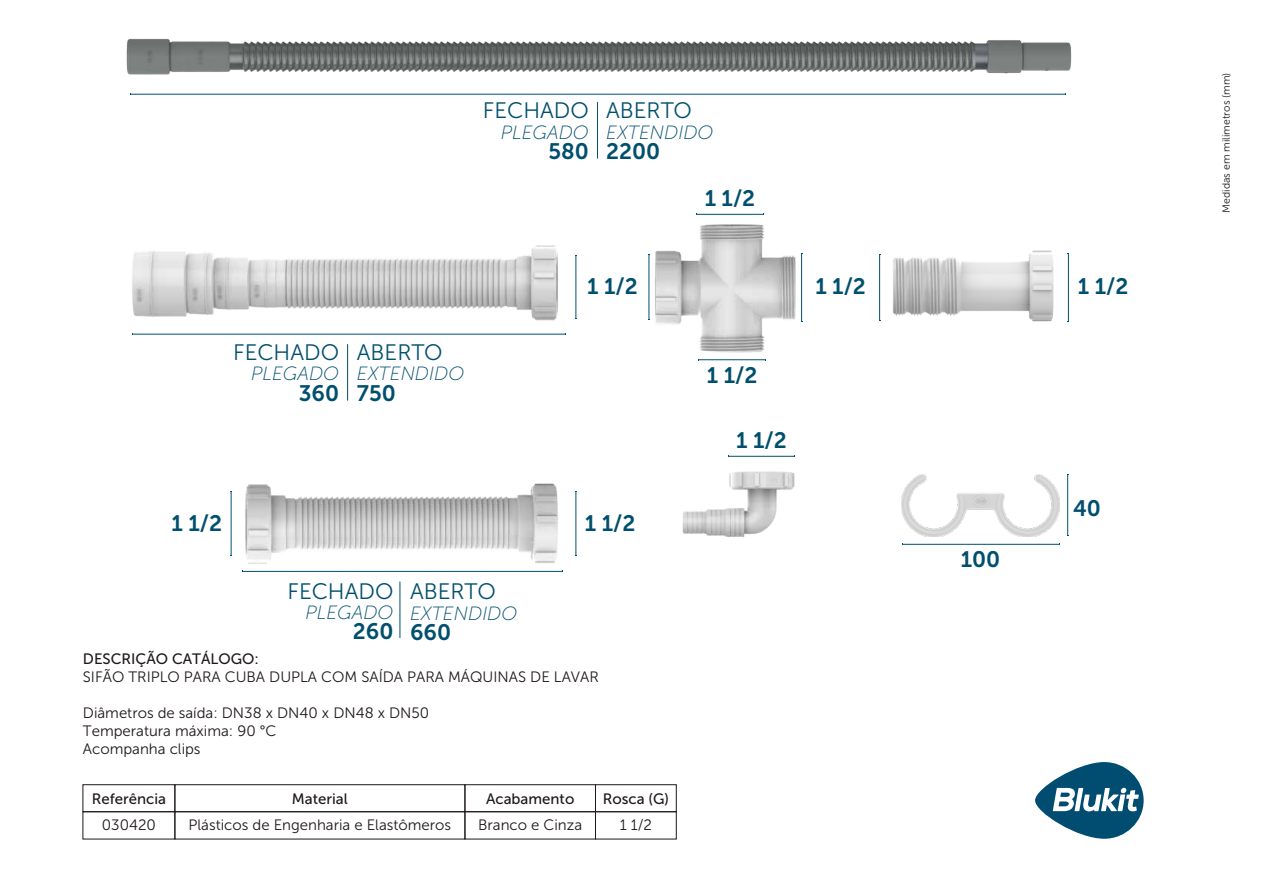
<style>
.page{position:relative;width:1263px;height:893px;background:#fff}
.page>*{position:absolute;margin:0;border:0;box-sizing:border-box;transform-origin:0 0}
.t1{font:22.35px "Museo Sans 700";color:#004f6e}
.t2{font:22.35px "Museo Sans 300";color:#004f6e}
.t3{font:italic 19.2px "Museo Sans 100";color:#004f6e}
.t4{font:15px/18px "Museo Sans 300";color:#1e181a}
.t5{font:15px "Museo Sans 500";color:#1e181a}
.t6{font:10.5px "Museo Sans 300";color:#1e181a}
</style>
<div class="page">
<img style="left:648px;top:213px;width:155px;height:148px">
<svg style="left:1035px;top:762px;width:108px;height:77px"></svg>
<div style="left:83px;top:784px;width:92px;height:28px;border:1px solid #1e181a"></div>
<div style="left:174px;top:784px;width:291px;height:28px;border:1px solid #1e181a"></div>
<div style="left:465px;top:784px;width:131px;height:28px;border:1px solid #1e181a"></div>
<div style="left:83px;top:811px;width:92px;height:28px;border:1px solid #1e181a"></div>
<div style="left:174px;top:811px;width:291px;height:28px;border:1px solid #1e181a"></div>
<div style="left:465px;top:811px;width:131px;height:28px;border:1px solid #1e181a"></div>
<div style="left:595px;top:784px;width:82px;height:28px;border:1px solid #1e181a"></div>
<div style="left:595px;top:811px;width:82px;height:28px;border:1px solid #1e181a"></div>
<hr style="left:597px;top:102px;width:1px;height:57px;background:#004f6e">
<hr style="left:131px;top:94px;width:935px;height:1px;background:#004f6e">
<hr style="left:649px;top:254px;width:1px;height:66px;background:#004f6e">
<hr style="left:801px;top:253px;width:1px;height:68px;background:#004f6e">
<hr style="left:697px;top:214px;width:66px;height:1px;background:#004f6e">
<hr style="left:728px;top:456px;width:66px;height:1px;background:#004f6e">
<hr style="left:699px;top:359px;width:66px;height:1px;background:#004f6e">
<hr style="left:347px;top:344px;width:1px;height:57px;background:#004f6e">
<hr style="left:400px;top:581px;width:1px;height:57px;background:#004f6e">
<hr style="left:1067px;top:474px;width:1px;height:62px;background:#004f6e">
<hr style="left:902px;top:544px;width:157px;height:1px;background:#004f6e">
<img style="left:902px;top:474px;width:157px;height:62px">
<img style="left:126px;top:38px;width:946px;height:37px">
<img style="left:230px;top:483px;width:347px;height:89px">
<img style="left:132px;top:245px;width:445px;height:90px">
<img style="left:879px;top:250px;width:190px;height:72px">
<img style="left:682px;top:471px;width:113px;height:66px">
<h1 class="t2" style="left:483px;top:99px;width:107px">FECHADO</h1>
<p class="t3" style="left:501px;top:122px;width:89px">PLEGADO</p>
<h1 class="t1" style="left:548px;top:139px;width:42px">580</h1>
<h1 class="t2" style="left:606px;top:99px;width:87px">ABERTO</h1>
<p class="t3" style="left:606px;top:122px;width:109px">EXTENDIDO</p>
<h1 class="t1" style="left:606px;top:139px;width:56px">2200</h1>
<h1 class="t1" style="left:705px;top:185px;width:52px">1 1/2</h1>
<h1 class="t2" style="left:233px;top:340px;width:107px">FECHADO</h1>
<p class="t3" style="left:251px;top:364px;width:89px">PLEGADO</p>
<h1 class="t1" style="left:299px;top:380px;width:42px">360</h1>
<h1 class="t2" style="left:357px;top:340px;width:87px">ABERTO</h1>
<p class="t3" style="left:357px;top:364px;width:109px">EXTENDIDO</p>
<h1 class="t1" style="left:357px;top:380px;width:40px">750</h1>
<h1 class="t1" style="left:587px;top:274px;width:52px">1 1/2</h1>
<h1 class="t1" style="left:172px;top:511px;width:52px">1 1/2</h1>
<h1 class="t1" style="left:585px;top:511px;width:52px">1 1/2</h1>
<h1 class="t2" style="left:288px;top:579px;width:107px">FECHADO</h1>
<p class="t3" style="left:305px;top:602px;width:89px">PLEGADO</p>
<h1 class="t1" style="left:353px;top:619px;width:42px">260</h1>
<h1 class="t2" style="left:410px;top:580px;width:87px">ABERTO</h1>
<p class="t3" style="left:410px;top:603px;width:109px">EXTENDIDO</p>
<h1 class="t1" style="left:410px;top:620px;width:43px">660</h1>
<p class="t5" style="left:83px;top:651px;width:178px">DESCRIÇÃO CATÁLOGO:</p>
<p class="t4" style="left:83px;top:668px;width:517px">SIFÃO TRIPLO PARA CUBA DUPLA COM SAÍDA PARA MÁQUINAS DE LAVAR</p>
<p class="t4" style="left:83px;top:704px;width:348px">Diâmetros de saída: DN38 x DN40 x DN48 x DN50<br>Temperatura máxima: 90 °C<br>Acompanha clips</p>
<p class="t5" style="left:92px;top:790px;width:76px">Referência</p>
<p class="t5" style="left:292px;top:790px;width:57px">Material</p>
<p class="t5" style="left:486px;top:790px;width:90px">Acabamento</p>
<p class="t4" style="left:102px;top:816px;width:55px">030420</p>
<p class="t4" style="left:189px;top:816px;width:264px">Plásticos de Engenharia e Elastômeros</p>
<p class="t4" style="left:478px;top:816px;width:106px">Branco e Cinza</p>
<p class="t5" style="left:603px;top:790px;width:68px">Rosca (G)</p>
<p class="t4" style="left:620px;top:816px;width:34px">1 1/2</p>
<h1 class="t1" style="left:707px;top:363px;width:52px">1 1/2</h1>
<h1 class="t1" style="left:736px;top:428px;width:52px">1 1/2</h1>
<h1 class="t1" style="left:815px;top:274px;width:52px">1 1/2</h1>
<h1 class="t1" style="left:1078px;top:274px;width:52px">1 1/2</h1>
<h1 class="t1" style="left:961px;top:547px;width:41px">100</h1>
<h1 class="t1" style="left:1073px;top:495px;width:29px">40</h1>
<p class="t6" style="left:1220px;top:213px;width:141px;rotate:-90deg">Medidas em milimetros (mm)</p>
</div>
